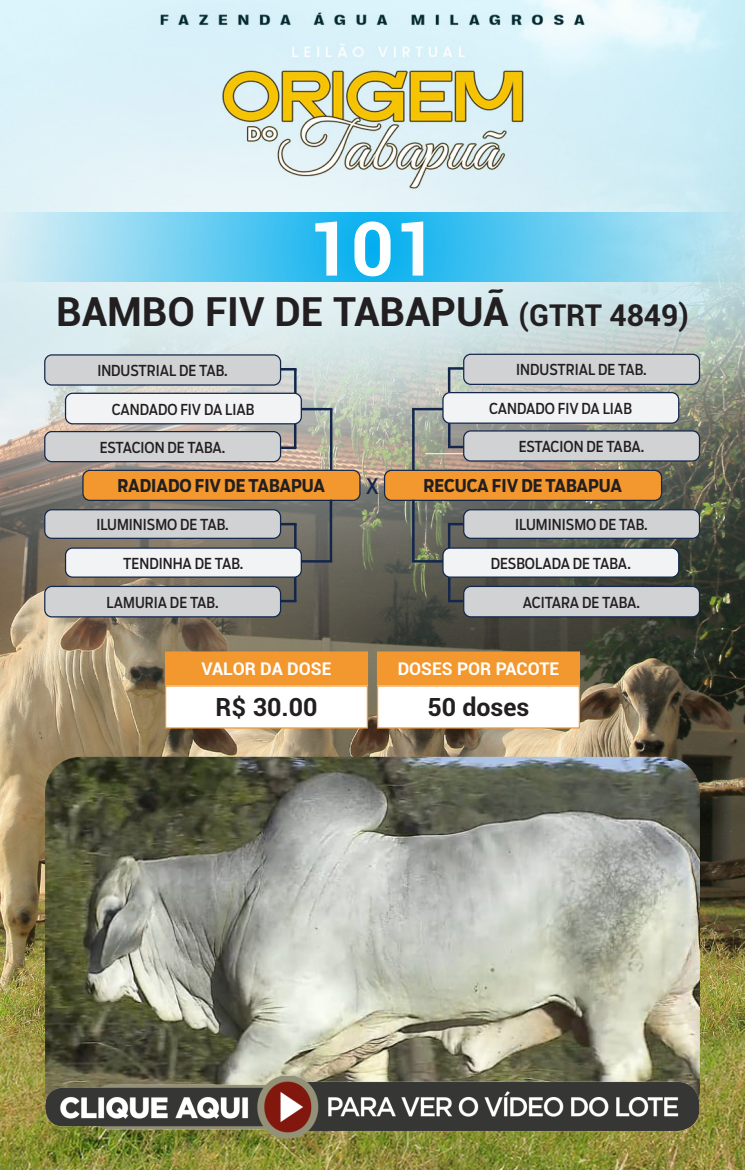
<style>
.page{position:relative;width:745px;height:1170px;background:#fff}
.page>*{position:absolute;margin:0;border:0;box-sizing:border-box;transform-origin:0 0}
.t1{font:700 75px "Roboto";color:#fff}
.t2{font:700 40px "Roboto";color:#231f20}
.t3{font:700 25px "Roboto";color:#231f20}
.t4{font:21.25px "Boomer Cond";color:#13274c}
.t5{font:700 17.5px "Boomer Cond";color:#231f20}
.t6{font:700 17.5px "Roboto";color:#fff}
.t7{font:15px "Boomer Cond";color:#231f20}
.s1{font-size:30px}
</style>
<div class="page">
<img style="left:0;top:0;width:744px;height:1169px">
<img style="left:45px;top:756px;width:654px;height:368px">
<img style="left:45px;top:1075px;width:654px;height:63px;border-radius:31px">
<hr style="left:412px;top:409px;width:2px;height:62px;background:#13274c">
<hr style="left:412px;top:408px;width:30px;height:2px;background:#13274c">
<hr style="left:330px;top:409px;width:2px;height:62px;background:#13274c">
<hr style="left:301px;top:408px;width:31px;height:2px;background:#13274c">
<hr style="left:294px;top:524px;width:2px;height:24px;background:#13274c">
<svg style="left:281px;top:523px;width:15px;height:2px"></svg>
<hr style="left:294px;top:577px;width:2px;height:24px;background:#13274c">
<hr style="left:280px;top:599px;width:16px;height:3px;background:#13274c">
<hr style="left:447px;top:524px;width:3px;height:24px;background:#13274c">
<svg style="left:447px;top:523px;width:16px;height:2px"></svg>
<hr style="left:447px;top:577px;width:3px;height:24px;background:#13274c">
<hr style="left:447px;top:599px;width:16px;height:3px;background:#13274c">
<hr style="left:447px;top:368px;width:3px;height:24px;background:#13274c">
<svg style="left:447px;top:367px;width:16px;height:2px"></svg>
<hr style="left:447px;top:423px;width:3px;height:24px;background:#13274c">
<svg style="left:447px;top:446px;width:16px;height:2px"></svg>
<hr style="left:294px;top:424px;width:2px;height:24px;background:#13274c">
<hr style="left:280px;top:446px;width:16px;height:3px;background:#13274c">
<hr style="left:294px;top:369px;width:2px;height:24px;background:#13274c">
<svg style="left:281px;top:368px;width:15px;height:2px"></svg>
<hr style="left:425px;top:453px;width:235px;height:1px;background:#fff">
<div style="left:463px;top:431px;width:236px;height:30px;background:#d1d2d4;border-radius:7px"></div>
<div style="left:463px;top:430px;width:236px;height:31px;border:1px solid #13274c;border-radius:7px"></div>
<div style="left:45px;top:431px;width:235px;height:30px;background:#d1d2d4;border-radius:7px"></div>
<div style="left:44px;top:431px;width:237px;height:31px;border:1px solid #13274c;border-radius:7px"></div>
<div style="left:45px;top:586px;width:235px;height:31px;background:#d1d2d4;border-radius:7px"></div>
<div style="left:44px;top:585px;width:237px;height:32px;border:1px solid #13274c;border-radius:7px"></div>
<div style="left:463px;top:586px;width:236px;height:31px;background:#d1d2d4;border-radius:7px"></div>
<div style="left:463px;top:585px;width:236px;height:32px;border:1px solid #13274c;border-radius:7px"></div>
<div style="left:442px;top:392px;width:236px;height:31px;background:#f2f3f4;border-radius:7px"></div>
<div style="left:442px;top:392px;width:237px;height:32px;border:1px solid #13274c;border-radius:7px"></div>
<div style="left:65px;top:393px;width:236px;height:31px;background:#f2f3f4;border-radius:7px"></div>
<div style="left:65px;top:392px;width:237px;height:32px;border:1px solid #13274c;border-radius:7px"></div>
<div style="left:65px;top:548px;width:236px;height:29px;background:#f2f3f4;border-radius:7px"></div>
<div style="left:65px;top:547px;width:237px;height:30px;border:1px solid #13274c;border-radius:7px"></div>
<div style="left:442px;top:548px;width:236px;height:29px;background:#f2f3f4;border-radius:7px"></div>
<div style="left:442px;top:547px;width:237px;height:30px;border:1px solid #13274c;border-radius:7px"></div>
<div style="left:463px;top:354px;width:236px;height:30px;background:#d1d2d4;border-radius:7px"></div>
<div style="left:463px;top:353px;width:236px;height:32px;border:1px solid #13274c;border-radius:7px"></div>
<div style="left:45px;top:355px;width:235px;height:30px;background:#d1d2d4;border-radius:7px"></div>
<div style="left:44px;top:354px;width:237px;height:31px;border:1px solid #13274c;border-radius:7px"></div>
<div style="left:45px;top:509px;width:235px;height:29px;background:#d1d2d4;border-radius:7px"></div>
<div style="left:44px;top:509px;width:237px;height:30px;border:1px solid #13274c;border-radius:7px"></div>
<div style="left:463px;top:509px;width:236px;height:29px;background:#d1d2d4;border-radius:7px"></div>
<div style="left:463px;top:509px;width:236px;height:30px;border:1px solid #13274c;border-radius:7px"></div>
<div style="left:83px;top:470px;width:277px;height:30px;background:#f3982e;border-radius:7px"></div>
<div style="left:82px;top:469px;width:278px;height:32px;border:1px solid #13274c;border-radius:7px"></div>
<div style="left:384px;top:470px;width:277px;height:30px;background:#f3982e;border-radius:7px"></div>
<div style="left:383px;top:469px;width:278px;height:32px;border:1px solid #13274c;border-radius:7px"></div>
<hr style="left:329px;top:499px;width:3px;height:62px;background:#13274c">
<hr style="left:301px;top:560px;width:31px;height:2px;background:#13274c">
<hr style="left:412px;top:499px;width:2px;height:62px;background:#13274c">
<hr style="left:412px;top:560px;width:30px;height:2px;background:#13274c">
<div style="left:165px;top:652px;width:202px;height:33px;background:#f3982e"></div>
<div style="left:165px;top:651px;width:203px;height:35px;border:1px solid #f3982e"></div>
<div style="left:165px;top:686px;width:202px;height:42px;background:#fff"></div>
<div style="left:377px;top:652px;width:202px;height:33px;background:#f3982e"></div>
<div style="left:376px;top:651px;width:203px;height:35px;border:1px solid #f3982e"></div>
<div style="left:377px;top:686px;width:202px;height:42px;background:#fff"></div>
<svg style="left:0;top:213px;width:744px;height:69px;background:#6dcef0"></svg>
<h1 class="t1" style="left:308px;top:196px;width:131px">101</h1>
<p class="t2" style="left:56px;top:284px;width:633px">BAMBO FIV DE TABAPUÃ <span class="s1">(GTRT 4849)</span></p>
<p class="t7" style="left:97px;top:361px;width:132px">INDUSTRIAL DE TAB.</p>
<p class="t7" style="left:516px;top:361px;width:132px">INDUSTRIAL DE TAB.</p>
<p class="t7" style="left:112px;top:400px;width:144px">CANDADO FIV DA LIAB</p>
<p class="t7" style="left:489px;top:399px;width:144px">CANDADO FIV DA LIAB</p>
<p class="t7" style="left:100px;top:438px;width:127px">ESTACION DE TABA.</p>
<p class="t7" style="left:518px;top:437px;width:127px">ESTACION DE TABA.</p>
<p class="t5" style="left:117px;top:475px;width:209px">RADIADO FIV DE TABAPUA</p>
<p class="t4" style="left:365px;top:473px;width:15px">X</p>
<p class="t5" style="left:423px;top:475px;width:200px">RECUCA FIV DE TABAPUA</p>
<p class="t7" style="left:96px;top:515px;width:134px">ILUMINISMO DE TAB.</p>
<p class="t7" style="left:515px;top:515px;width:134px">ILUMINISMO DE TAB.</p>
<p class="t7" style="left:123px;top:554px;width:122px">TENDINHA DE TAB.</p>
<p class="t7" style="left:490px;top:554px;width:142px">DESBOLADA DE TABA.</p>
<p class="t7" style="left:106px;top:593px;width:113px">LAMURIA DE TAB.</p>
<p class="t7" style="left:522px;top:593px;width:119px">ACITARA DE TABA.</p>
<p class="t6" style="left:201px;top:656px;width:131px">VALOR DA DOSE</p>
<p class="t3" style="left:215px;top:689px;width:103px">R$ 30.00</p>
<p class="t6" style="left:397px;top:656px;width:163px">DOSES POR PACOTE</p>
<p class="t3" style="left:427px;top:689px;width:103px">50 doses</p>
</div>
